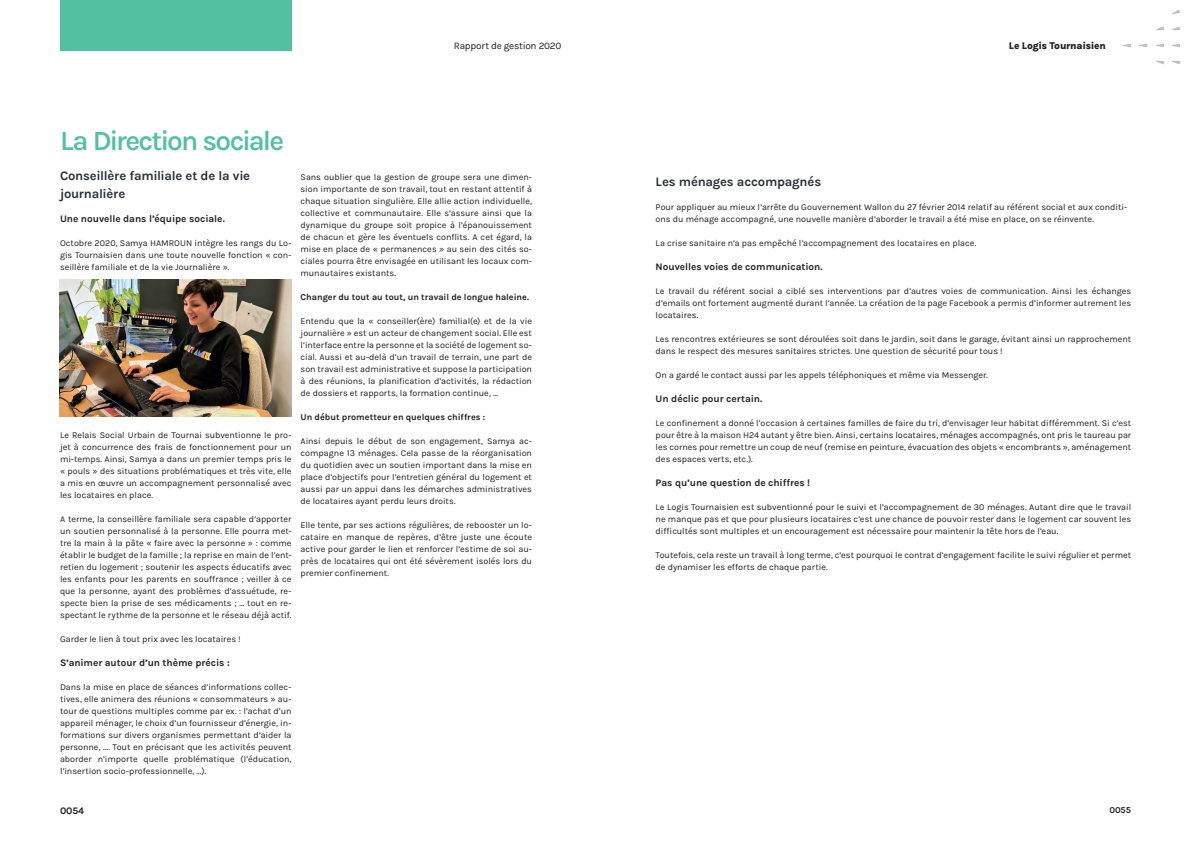
<style>
.page{position:relative;width:1191px;height:842px;background:#fff}
.page>*{position:absolute;margin:0;border:0;box-sizing:border-box;transform-origin:0 0}
.t1{font:600 28px "Karla";letter-spacing:-.07em;color:#52c0a1}
.t2{font:700 13px/18px "Karla";letter-spacing:-.015em;color:#293039}
.t3{font:700 10px "Karla";letter-spacing:-.005em;color:#231f20}
.t4{font:10px "Karla";letter-spacing:-.025em;color:#231f20}
.t5{font:800 10px "Karla";letter-spacing:-.025em;color:#231f20}
.t6{font:9px/12px "Karla";color:#231f20;text-align:justify}
.t7{font:700 9px "Karla";color:#231f20}
</style>
<div class="page">
<svg style="left:1172px;top:61px;width:8px;height:3px"></svg>
<svg style="left:1172px;top:44px;width:7px;height:3px"></svg>
<svg style="left:1172px;top:27px;width:8px;height:3px"></svg>
<svg style="left:1172px;top:10px;width:8px;height:4px"></svg>
<svg style="left:1156px;top:61px;width:8px;height:3px"></svg>
<svg style="left:1156px;top:44px;width:8px;height:3px"></svg>
<svg style="left:1156px;top:26px;width:8px;height:4px"></svg>
<svg style="left:1139px;top:44px;width:8px;height:3px"></svg>
<svg style="left:1123px;top:44px;width:8px;height:3px"></svg>
<div style="left:60px;top:0;width:232px;height:50px;background:#52c0a1"></div>
<img style="left:60px;top:280px;width:232px;height:137px">
<p class="t4" style="left:454px;top:39px;width:109px">Rapport de gestion 2020</p>
<p class="t5" style="left:1009px;top:39px;width:98px">Le Logis Tournaisien</p>
<h1 class="t1" style="left:60px;top:123px;width:226px">La Direction sociale</h1>
<h2 class="t2" style="left:60px;top:166px;width:192px">Conseillère familiale et de la vie journalière</h2>
<p class="t3" style="left:60px;top:212px;width:166px">Une nouvelle dans l’équipe sociale.</p>
<p class="t6" style="left:60px;top:237px;width:233px">Octobre 2020, Samya HAMROUN intègre les rangs du Lo&shy;gis Tournaisien dans une toute nouvelle fonction « con&shy;seillère familiale et de la vie Journalière ».</p>
<p class="t6" style="left:60px;top:429px;width:233px">Le Relais Social Urbain de Tournai subventionne le pro&shy;jet à concurrence des frais de fonctionnement pour un mi-temps. Ainsi, Samya a dans un premier temps pris le « pouls » des situations problématiques et très vite, elle a mis en œuvre un accompagnement personnalisé avec les locataires en place.</p>
<p class="t6" style="left:60px;top:513px;width:233px">A terme, la conseillère familiale sera capable d’apporter un soutien personnalisé à la personne. Elle pourra met&shy;tre la main à la pâte « faire avec la personne » : comme établir le budget de la famille ; la reprise en main de l’ent&shy;retien du logement ; soutenir les aspects éducatifs avec les enfants pour les parents en souffrance ; veiller à ce que la personne, ayant des problèmes d’assuétude, re&shy;specte bien la prise de ses médicaments ; … tout en re&shy;spectant le rythme de la personne et le réseau déjà actif.</p>
<p class="t6" style="left:60px;top:633px;width:182px">Garder le lien à tout prix avec les locataires !</p>
<p class="t3" style="left:60px;top:656px;width:171px">S’animer autour d’un thème précis :</p>
<p class="t6" style="left:60px;top:681px;width:233px">Dans la mise en place de séances d’informations collec&shy;tives, elle animera des réunions « consommateurs » au&shy;tour de questions multiples comme par ex. : l’achat d’un appareil ménager, le choix d’un fournisseur d’énergie, in&shy;formations sur divers organismes permettant d’aider la personne, …. Tout en précisant que les activités peuvent aborder n’importe quelle problématique (l’éducation, l’insertion socio-professionnelle, …).</p>
<p class="t6" style="left:300px;top:171px;width:233px">Sans oublier que la gestion de groupe sera une dimen&shy;sion importante de son travail, tout en restant attentif à chaque situation singulière. Elle allie action individuelle, collective et communautaire. Elle s’assure ainsi que la dynamique du groupe soit propice à l’épanouissement de chacun et gère les éventuels conflits. A cet égard, la mise en place de « permanences » au sein des cités so&shy;ciales pourra être envisagée en utilisant les locaux com&shy;munautaires existants.</p>
<p class="t7" style="left:300px;top:291px;width:230px">Changer du tout au tout, un travail de longue haleine.</p>
<p class="t6" style="left:300px;top:315px;width:233px">Entendu que la « conseiller(ère) familial(e) et de la vie journalière » est un acteur de changement social. Elle est l’interface entre la personne et la société de logement so&shy;cial. Aussi et au-delà d’un travail de terrain, une part de son travail est administrative et suppose la participation à des réunions, la planification d’activités, la rédaction de dossiers et rapports, la formation continue, …</p>
<p class="t7" style="left:300px;top:411px;width:186px">Un début prometteur en quelques chiffres :</p>
<p class="t6" style="left:300px;top:435px;width:233px">Ainsi depuis le début de son engagement, Samya ac&shy;compagne 13 ménages. Cela passe de la réorganisation du quotidien avec un soutien important dans la mise en place d’objectifs pour l’entretien général du logement et aussi par un appui dans les démarches administratives de locataires ayant perdu leurs droits.</p>
<p class="t6" style="left:300px;top:519px;width:233px">Elle tente, par ses actions régulières, de rebooster un lo&shy;cataire en manque de repères, d’être juste une écoute active pour garder le lien et renforcer l’estime de soi au&shy;près de locataires qui ont été sévèrement isolés lors du premier confinement.</p>
<h2 class="t2" style="left:655px;top:172px;width:167px">Les ménages accompagnés</h2>
<p class="t6" style="left:655px;top:201px;width:473px">Pour appliquer au mieux l’arrête du Gouvernement Wallon du 27 février 2014 relatif au référent social et aux conditi&shy;ons du ménage accompagné, une nouvelle manière d’aborder le travail a été mise en place, on se réinvente.</p>
<p class="t6" style="left:655px;top:237px;width:322px">La crise sanitaire n’a pas empêché l’accompagnement des locataires en place.</p>
<p class="t3" style="left:655px;top:260px;width:169px">Nouvelles voies de communication.</p>
<p class="t6" style="left:655px;top:285px;width:477px">Le travail du référent social a ciblé ses interventions par d’autres voies de communication. Ainsi les échanges d’emails ont fortement augmenté durant l’année. La création de la page Facebook a permis d’informer autrement les locataires.</p>
<p class="t6" style="left:655px;top:333px;width:477px">Les rencontres extérieures se sont déroulées soit dans le jardin, soit dans le garage, évitant ainsi un rapprochement dans le respect des mesures sanitaires strictes. Une question de sécurité pour tous !</p>
<p class="t6" style="left:655px;top:369px;width:334px">On a gardé le contact aussi par les appels téléphoniques et même via Messenger.</p>
<p class="t3" style="left:655px;top:392px;width:108px">Un déclic pour certain.</p>
<p class="t6" style="left:655px;top:417px;width:477px">Le confinement a donné l’occasion à certaines familles de faire du tri, d’envisager leur habitat différemment. Si c’est pour être à la maison H24 autant y être bien. Ainsi, certains locataires, ménages accompagnés, ont pris le taureau par les cornes pour remettre un coup de neuf (remise en peinture, évacuation des objets « encombrants », aménagement des espaces verts, etc.).</p>
<p class="t3" style="left:655px;top:476px;width:156px">Pas qu’une question de chiffres !</p>
<p class="t6" style="left:655px;top:501px;width:477px">Le Logis Tournaisien est subventionné pour le suivi et l’accompagnement de 30 ménages. Autant dire que le travail ne manque pas et que pour plusieurs locataires c’est une chance de pouvoir rester dans le logement car souvent les difficultés sont multiples et un encouragement est nécessaire pour maintenir la tête hors de l’eau.</p>
<p class="t6" style="left:655px;top:549px;width:477px">Toutefois, cela reste un travail à long terme, c’est pourquoi le contrat d’engagement facilite le suivi régulier et permet de dynamiser les efforts de chaque partie.</p>
<p class="t3" style="left:60px;top:804px;width:26px">0054</p>
<p class="t7" style="left:1109px;top:804px;width:23px">0055</p>
</div>
